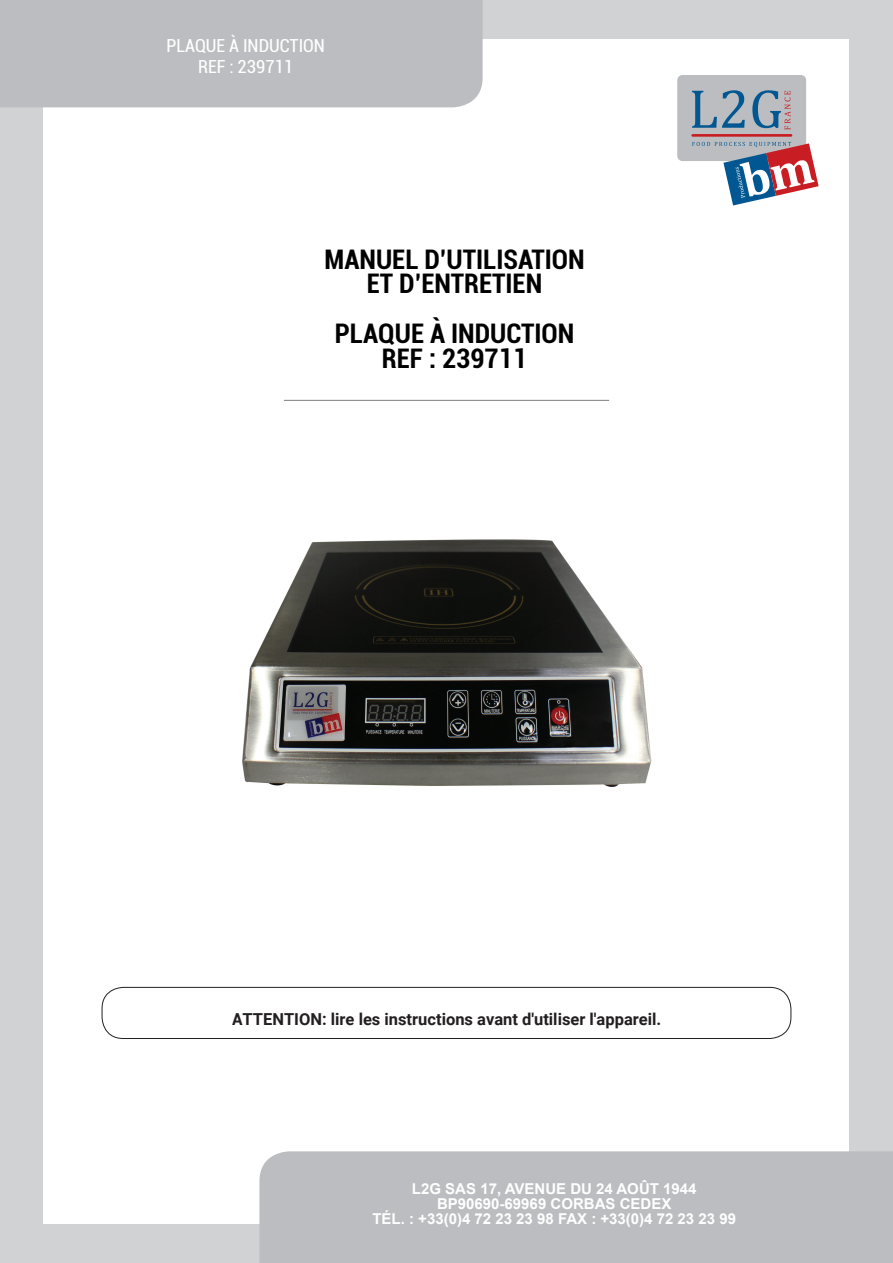
<style>
.page{position:relative;width:893px;height:1263px;background:#d1d2d4}
.page>*{position:absolute;margin:0;border:0;box-sizing:border-box;transform-origin:0 0}
.titre{font:700 condensed 27px/24px "Roboto";color:#000;text-align:center}
.t1{font:condensed 18px/21px "Roboto";color:#fff;text-align:center}
.encadré{font:700 16.5px "Roboto";color:#231f20}
.t2{font:700 15px/15px "Arial";color:#fff;text-align:center}
.s1{font-style:inherit}
</style>
<div class="page">
<div style="left:44px;top:39px;width:805px;height:1185px;background:#fff"></div>
<div style="left:0;top:0;width:483px;height:107px;background:#bcbdc0"></div>
<div style="left:259px;top:1151px;width:634px;height:112px;background:#bcbdc0"></div>
<div style="left:677px;top:75px;width:129px;height:86px;background:#bcbdc0;border-radius:5px"></div>
<svg style="left:692px;top:90px;width:53px;height:38px"></svg>
<svg style="left:752px;top:90px;width:38px;height:40px"></svg>
<hr style="left:691px;top:134px;width:101px;height:3px;background:#c81d23">
<svg style="left:692px;top:142px;width:127px;height:63px"></svg>
<div style="left:102px;top:987px;width:689px;height:52px;border:1px solid #231f20;border-radius:21px"></div>
<hr style="left:284px;top:400px;width:325px;height:1px;background:#000">
<img style="left:242px;top:539px;width:410px;height:248px">
<p class="t1" style="left:166px;top:35px;width:160px">PLAQUE À INDUCTION<br>REF : 239711</p>
<p class="titre" style="left:324px;top:247px;width:262px">MANUEL D’UTILISATION<br>ET D’ENTRETIEN</p>
<p class="titre" style="left:335px;top:320px;width:241px">PLAQUE À INDUCTION</p>
<p class="titre" style="left:382px;top:346px;width:147px">REF : 239711</p>
<p class="encadré" style="left:232px;top:1007px;width:431px"><span class="s1">A</span>TTENTION: lire les instructions avant d'utiliser l'appareil.</p>
<p class="t2" style="left:372px;top:1181px;width:365px">L2G SAS 17, AVENUE DU 24 AOÛT 1944<br>BP90690-69969 CORBAS CEDEX<br>TÉL. : +33(0)4 72 23 23 98 FAX : +33(0)4 72 23 23 99</p>
</div>
